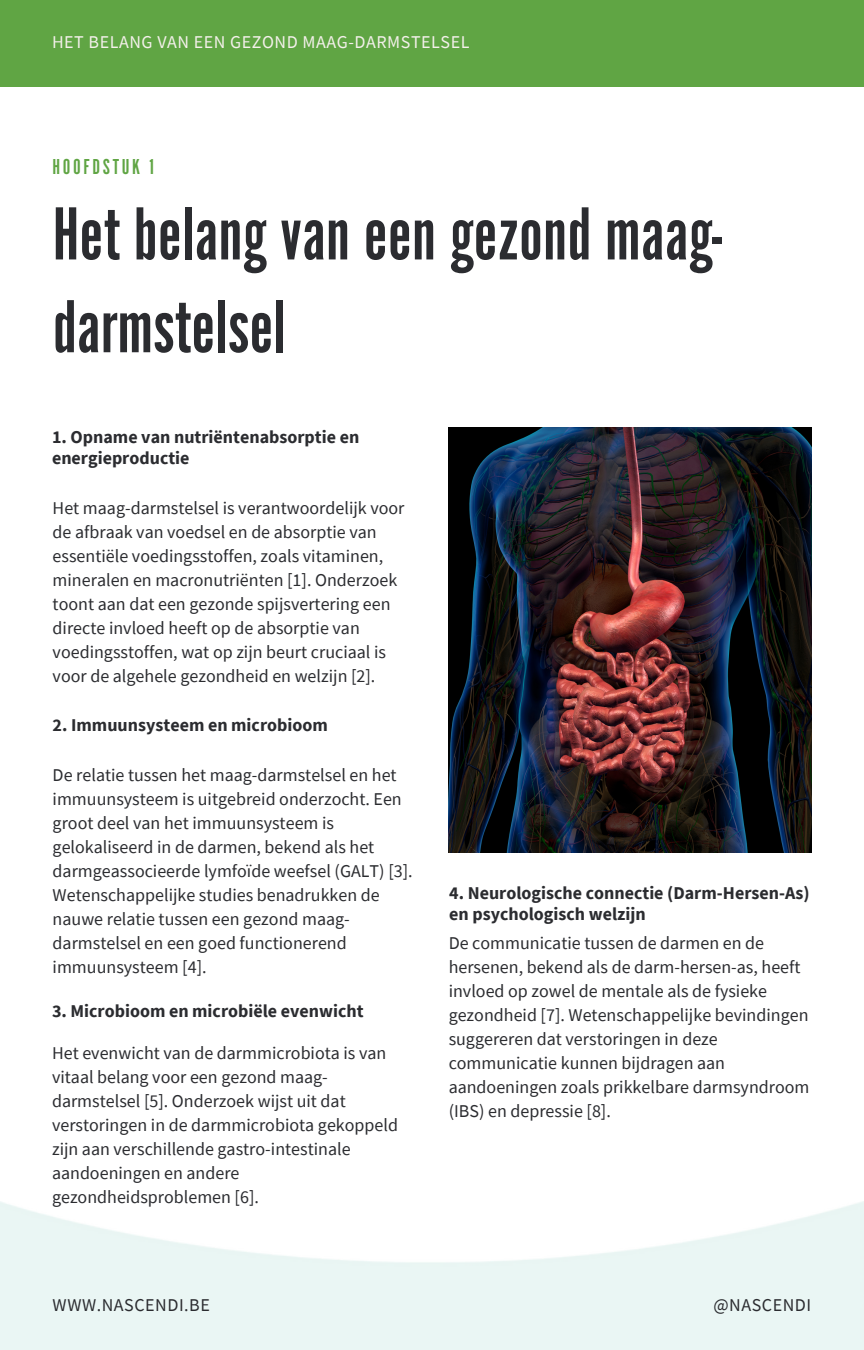
<style>
.page{position:relative;width:864px;height:1350px;background:#fff}
.page>*{position:absolute;margin:0;border:0;box-sizing:border-box;transform-origin:0 0}
.t1{font:78.08px/92.7px "Alternate Got No 1 D";color:#2b2c30}
.t2{font:22.5px "Alternate Got No 1 D";letter-spacing:.12em;color:#60a544}
.t3{font:18px/24.1px "Source Sans Pro";color:#2b2c30}
.t4{font:700 18px/20.9px "Source Sans Pro";color:#2b2c30}
.t5{font:18px "Source Sans Pro";letter-spacing:.03em;color:#f4f0eb}
.t6{font:18px "Source Sans Pro";letter-spacing:.03em;color:#2b2c30}
</style>
<div class="page">
<div style="left:0;top:0;width:864px;height:86px;background:#60a544"></div>
<img style="left:449px;top:428px;width:362px;height:425px">
<p class="t5" style="left:52px;top:30px;width:419px">HET BELANG VAN EEN GEZOND MAAG-DARMSTELSEL</p>
<p class="t2" style="left:53px;top:156px;width:103px">HOOFDSTUK 1</p>
<p class="t1" style="left:53px;top:187px;width:671px">Het belang van een gezond maag&shy;darmstelsel</p>
<p class="t4" style="left:52px;top:426px;width:309px">1. Opname van nutriëntenabsorptie en energieproductie</p>
<p class="t3" style="left:53px;top:495px;width:353px">Het maag-darmstelsel is verantwoordelijk voor de afbraak van voedsel en de absorptie van essentiële voedingsstoffen, zoals vitaminen, mineralen en macronutriënten [1]. Onderzoek toont aan dat een gezonde spijsvertering een directe invloed heeft op de absorptie van voedingsstoffen, wat op zijn beurt cruciaal is voor de algehele gezondheid en welzijn [2].</p>
<p class="t4" style="left:53px;top:715px;width:277px">2. Immuunsysteem en microbioom</p>
<p class="t3" style="left:53px;top:762px;width:362px">De relatie tussen het maag-darmstelsel en het immuunsysteem is uitgebreid onderzocht. Een groot deel van het immuunsysteem is gelokaliseerd in de darmen, bekend als het darmgeassocieerde lymfoïde weefsel (GALT) [3].<br>Wetenschappelijke studies benadrukken de nauwe relatie tussen een gezond maag&shy;darmstelsel en een goed functionerend immuunsysteem [4].</p>
<p class="t4" style="left:52px;top:1000px;width:313px">3. Microbioom en microbiële evenwicht</p>
<p class="t3" style="left:52px;top:1040px;width:348px">Het evenwicht van de darmmicrobiota is van vitaal belang voor een gezond maag&shy;darmstelsel [5]. Onderzoek wijst uit dat verstoringen in de darmmicrobiota gekoppeld zijn aan verschillende gastro-intestinale aandoeningen en andere gezondheidsproblemen [6].</p>
<p class="t4" style="left:449px;top:882px;width:362px">4. Neurologische connectie (Darm-Hersen-As) en psychologisch welzijn</p>
<p class="t3" style="left:449px;top:930px;width:362px">De communicatie tussen de darmen en de hersenen, bekend als de darm-hersen-as, heeft invloed op zowel de mentale als de fysieke gezondheid [7]. Wetenschappelijke bevindingen suggereren dat verstoringen in deze communicatie kunnen bijdragen aan aandoeningen zoals prikkelbare darmsyndroom (IBS) en depressie [8].</p>
<p class="t6" style="left:53px;top:1294px;width:159px">WWW.NASCENDI.BE</p>
<p class="t6" style="left:714px;top:1294px;width:99px">@NASCENDI</p>
</div>
